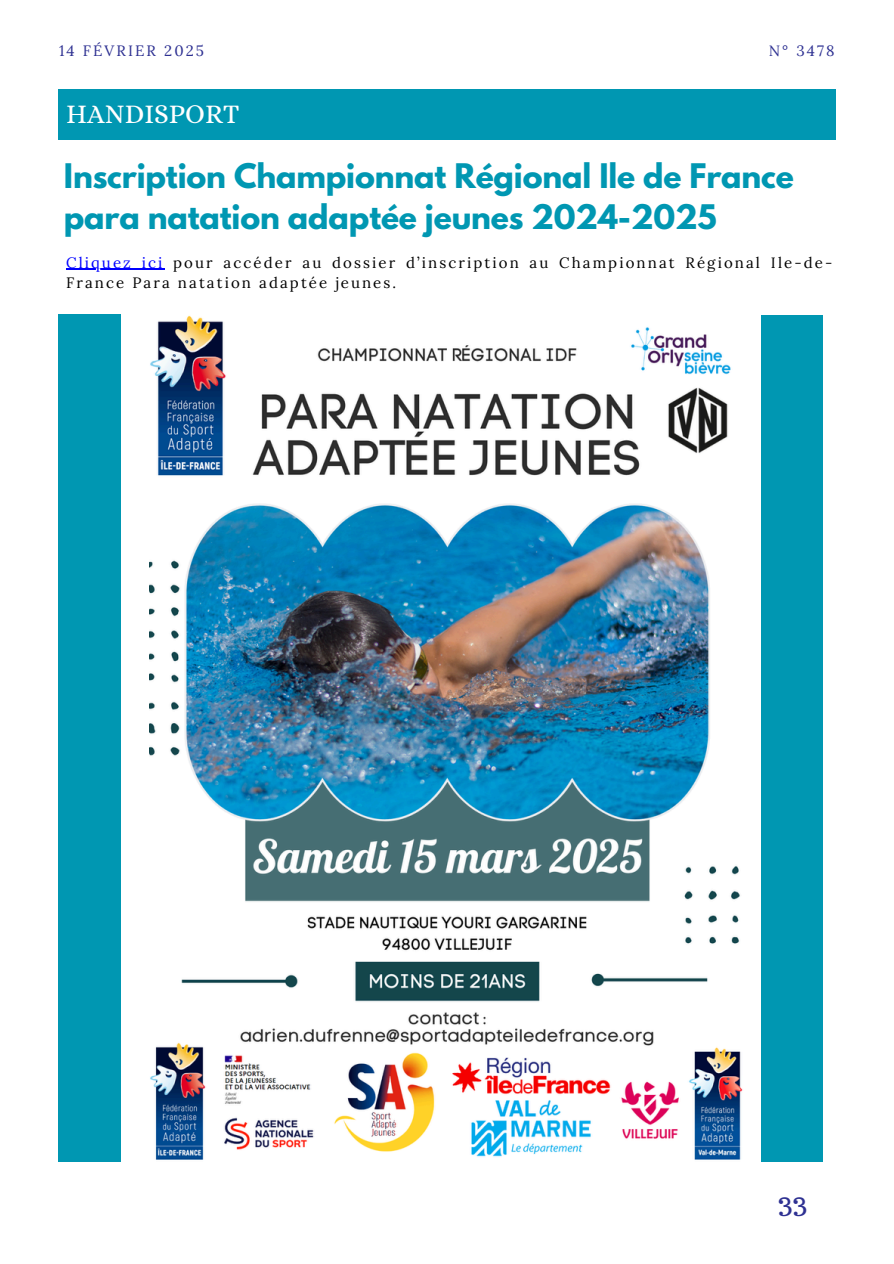
<style>
.page{position:relative;width:894px;height:1264px;background:#fff}
.page>*{position:absolute;margin:0;border:0;box-sizing:border-box;transform-origin:0 0}
.t1{font:700 30px/41.7px "League Spartan";letter-spacing:-.005em;color:#0097b2}
.t2{font:27px "Alice";color:#fff}
.t3{font:27px "Trocchi";color:#2e3192}
.t4{font:15px/20.2px "Lora";letter-spacing:.14em;color:#000}
.t5{font:15px "Lora";letter-spacing:.14em;color:#2e3192}
.s1{color:#00f}
</style>
<div class="page">
<div style="left:58px;top:89px;width:777px;height:51px;background:#0097b2"></div>
<img style="left:149px;top:315px;width:594px;height:845px">
<hr style="left:66px;top:269px;width:98px;height:1px;background:#00f">
<div style="left:58px;top:314px;width:63px;height:847px;background:#0097b2"></div>
<div style="left:760px;top:314px;width:62px;height:847px;background:#0097b2"></div>
<h1 class="t5" style="left:59px;top:41px;width:146px">14 FÉVRIER 2025</h1>
<p class="t5" style="left:768px;top:41px;width:67px">N° 3478</p>
<p class="t2" style="left:66px;top:98px;width:175px">HANDISPORT</p>
<h3 class="t1" style="left:64px;top:158px;width:731px">Inscription Championnat Régional Ile de France para natation adaptée jeunes 2024-2025</h3>
<h2 class="t4" style="left:66px;top:252px;width:767px"><span class="s1">Cliquez ici</span> pour accéder au dossier d’inscription au Championnat Régional Ile-de-<br>France Para natation adaptée jeunes.</h2>
<h3 class="t3" style="left:778px;top:1184px;width:31px">33</h3>
</div>
